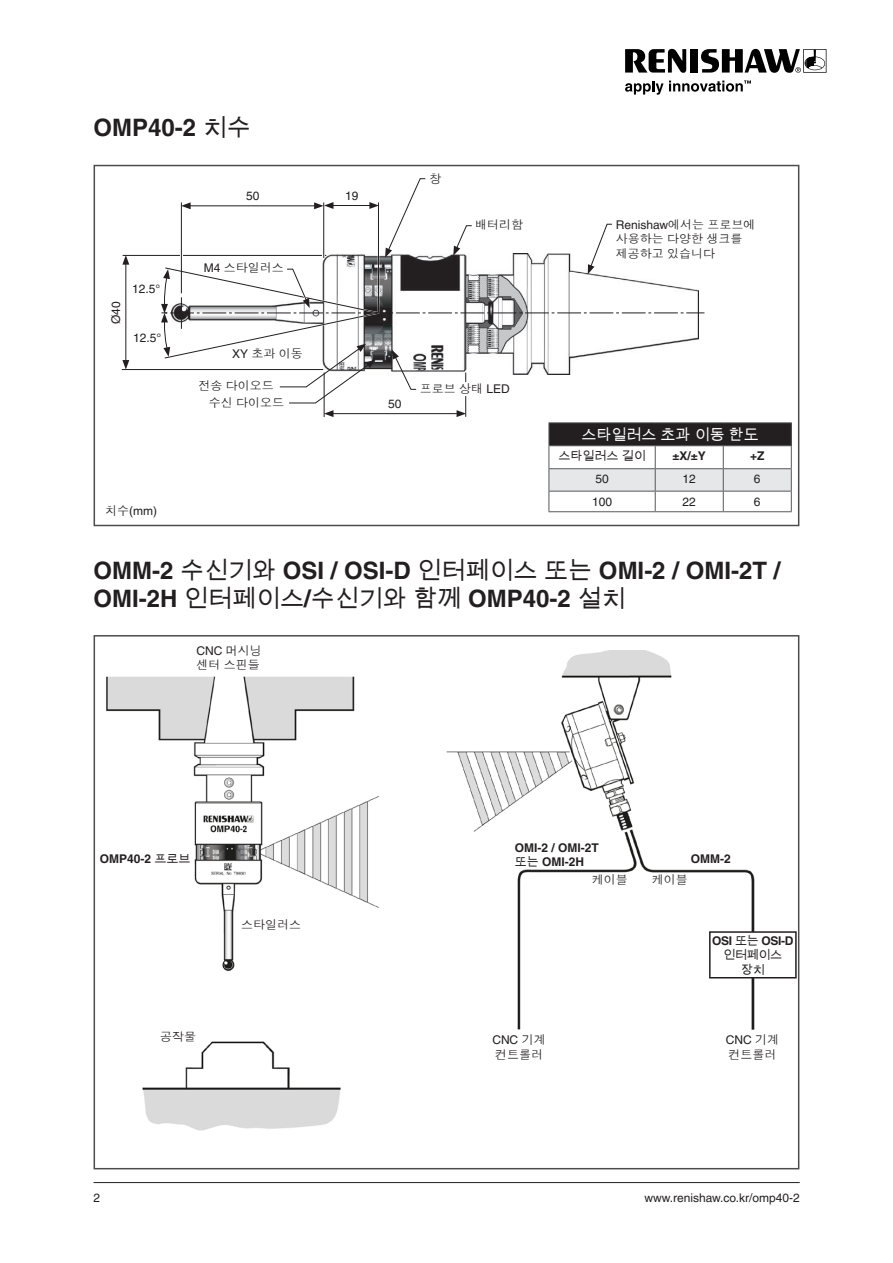
<style>
.page{position:relative;width:893px;height:1263px;background:#fff}
.page>*{position:absolute;margin:0;border:0;box-sizing:border-box;transform-origin:0 0}
.Heading_1__16pt_Bold{font:700 24px/28.8px "Helvetica LT Pro";color:#231f20}
._10pt_Inside_Table_header_left_aligned{font:15px "Arial Unicode MS";color:#fff}
.Figure_annotation_left-aligned{font:12px/14.4px "Dotum Che";color:#231f20}
.Figure_annotation_left-aligned-2{font:12px "Helvetica LT Pro";color:#231f20}
.Figure_annotation{font:700 12px/14.4px "Helvetica LT Pro";color:#231f20}
.Figure_annotation_centred{font:12px "Helvetica LT Pro";color:#231f20}
.Figure_annotation-2{font:12px/14.4px "Dotum Che";color:#231f20}
.Figure_annotation_centred-2{font:12px/14.4px "Arial Unicode MS";letter-spacing:-.01em;color:#231f20;text-align:center}
.Figure_annotation_centred-3{font:12px/14.4px "Dotum Che";color:#231f20}
.Figure_annotation_centred-4{font:700 12px "Helvetica LT Pro";color:#231f20}
.s1{font-family:"Arial Unicode MS";font-weight:400}
.s2{font-family:"Helvetica LT Pro"}
.s3{font-family:"Dotum Che"}
.s4{font-family:"Helvetica LT Pro";font-weight:700}
</style>
<div class="page">
<hr style="left:94px;top:1182px;width:706px;height:1px;background:#231f20">
<div style="left:94px;top:165px;width:705px;height:361px;border:2px solid #4d4b4d"></div>
<hr style="left:123px;top:255px;width:203px;height:1px;background:#231f20">
<hr style="left:122px;top:369px;width:201px;height:1px;background:#231f20">
<hr style="left:324px;top:373px;width:1px;height:44px;background:#231f20">
<hr style="left:465px;top:373px;width:1px;height:44px;background:#231f20">
<hr style="left:125px;top:262px;width:1px;height:100px;background:#231f20">
<svg style="left:122px;top:360px;width:7px;height:9px"></svg>
<svg style="left:122px;top:255px;width:7px;height:10px"></svg>
<hr style="left:331px;top:413px;width:128px;height:1px;background:#231f20">
<svg style="left:324px;top:410px;width:9px;height:7px"></svg>
<svg style="left:457px;top:410px;width:9px;height:7px"></svg>
<svg style="left:161px;top:178px;width:543px;height:226px"></svg>
<div style="left:462px;top:382px;width:7px;height:13px;background:#fff"></div>
<img style="left:106px;top:651px;width:652px;height:480px">
<div style="left:710px;top:932px;width:86px;height:46px;background:#fff"></div>
<div style="left:709px;top:931px;width:88px;height:47px;border:2px solid #231f20"></div>
<hr style="left:549px;top:422px;width:106px;height:1px;background:#57585a">
<hr style="left:655px;top:422px;width:68px;height:1px;background:#57585a">
<hr style="left:723px;top:422px;width:69px;height:1px;background:#57585a">
<svg style="left:549px;top:423px;width:243px;height:89px"></svg>
<hr style="left:549px;top:468px;width:106px;height:1px;background:#57585a">
<hr style="left:655px;top:468px;width:68px;height:1px;background:#57585a">
<hr style="left:723px;top:468px;width:69px;height:1px;background:#57585a">
<div style="left:100px;top:855px;width:91px;height:8px;background:#fff"></div>
<div style="left:515px;top:843px;width:90px;height:23px;background:#fff"></div>
<svg style="left:625px;top:49px;width:61px;height:24px"></svg>
<div style="left:690px;top:49px;width:8px;height:24px;background:#000001"></div>
<svg style="left:701px;top:49px;width:125px;height:24px"></svg>
<svg style="left:625px;top:80px;width:126px;height:15px"></svg>
<p class="Heading_1__16pt_Bold" style="left:94px;top:113px;width:159px">OMP40-2 <span class="s1">치수</span></p>
<p class="Figure_annotation_centred" style="left:246px;top:189px;width:15px">50</p>
<p class="Figure_annotation_centred" style="left:345px;top:189px;width:15px">19</p>
<p class="Figure_annotation_centred" style="left:109px;top:324px;width:24px;rotate:-90deg">Ø40</p>
<p class="Figure_annotation_left-aligned-2" style="left:132px;top:282px;width:30px">12.5°</p>
<p class="Figure_annotation_centred" style="left:133px;top:331px;width:30px">12.5°</p>
<p class="Figure_annotation_left-aligned" style="left:204px;top:261px;width:82px"><span class="s2">M4</span> 스타일러스</p>
<p class="Figure_annotation_left-aligned" style="left:232px;top:346px;width:72px"><span class="s2">XY</span> 초과 이동</p>
<p class="Figure_annotation_left-aligned" style="left:198px;top:379px;width:77px">전송 다이오드</p>
<p class="Figure_annotation_left-aligned" style="left:209px;top:396px;width:77px">수신 다이오드</p>
<p class="Figure_annotation_left-aligned" style="left:430px;top:171px;width:13px">창</p>
<p class="Figure_annotation_left-aligned" style="left:475px;top:218px;width:49px">배터리함</p>
<p class="Figure_annotation_centred" style="left:388px;top:397px;width:15px">50</p>
<p class="Figure_annotation_left-aligned" style="left:420px;top:382px;width:92px">프로브 상태 <span class="s2">LED</span></p>
<p class="Figure_annotation_left-aligned-2" style="left:105px;top:503px;width:53px"><span class="s3">치수</span>(mm)</p>
<p class="Figure_annotation_left-aligned" style="left:616px;top:217px;width:141px"><span class="s2">Renishaw</span>에서는 프로브에 사용하는 다양한 생크를 제공하고 있습니다</p>
<p class="_10pt_Inside_Table_header_left_aligned" style="left:581px;top:423px;width:179px">스타일러스 초과 이동 한도</p>
<p class="Figure_annotation_centred-2" style="left:558px;top:449px;width:89px">스타일러스 길이</p>
<p class="Figure_annotation_centred-4" style="left:673px;top:449px;width:35px">±X/±Y</p>
<p class="Figure_annotation_centred-4" style="left:750px;top:449px;width:16px">+Z</p>
<p class="Figure_annotation_centred" style="left:595px;top:472px;width:15px">50</p>
<p class="Figure_annotation_centred" style="left:683px;top:472px;width:15px">12</p>
<p class="Figure_annotation_centred" style="left:754px;top:472px;width:8px">6</p>
<p class="Figure_annotation_centred" style="left:592px;top:495px;width:22px">100</p>
<p class="Figure_annotation_centred" style="left:683px;top:495px;width:15px">22</p>
<p class="Figure_annotation_centred" style="left:754px;top:495px;width:8px">6</p>
<p class="Heading_1__16pt_Bold" style="left:94px;top:556px;width:688px">OMM-2 <span class="s1">수신기와</span> OSI / OSI-D <span class="s1">인터페이스 또는</span> OMI-2 / OMI-2T /<br>OMI-2H <span class="s1">인터페이스</span>/<span class="s1">수신기와 함께</span> OMP40-2 <span class="s1">설치</span></p>
<p class="Figure_annotation-2" style="left:196px;top:643px;width:67px"><span class="s2">CNC</span> 머시닝 센터 스핀들</p>
<p class="Figure_annotation" style="left:100px;top:852px;width:92px">OMP40-2 <span class="s1">프로브</span></p>
<p class="Figure_annotation-2" style="left:160px;top:1029px;width:37px">공작물</p>
<p class="Figure_annotation-2" style="left:241px;top:917px;width:61px">스타일러스</p>
<p class="Figure_annotation" style="left:515px;top:840px;width:86px">OMI-2 / OMI-2T <span class="s1">또는</span> OMI-2H</p>
<p class="Figure_annotation-2" style="left:592px;top:872px;width:37px">케이블</p>
<p class="Figure_annotation_centred-3" style="left:492px;top:1032px;width:55px"><span class="s2">CNC</span> 기계 컨트롤러</p>
<p class="Figure_annotation" style="left:691px;top:851px;width:41px">OMM-2</p>
<p class="Figure_annotation-2" style="left:652px;top:872px;width:37px">케이블</p>
<p class="Figure_annotation_centred-2" style="left:712px;top:933px;width:83px"><span class="s4">OSI</span> 또는 <span class="s4">OSI-D </span>인터페이스 장치</p>
<p class="Figure_annotation_centred-3" style="left:726px;top:1032px;width:55px"><span class="s2">CNC</span> 기계 컨트롤러</p>
<p class="Figure_annotation_left-aligned-2" style="left:94px;top:1191px;width:8px">2</p>
<p class="Figure_annotation_left-aligned-2" style="left:644px;top:1191px;width:157px">www.renishaw.co.kr/omp40-2</p>
</div>
